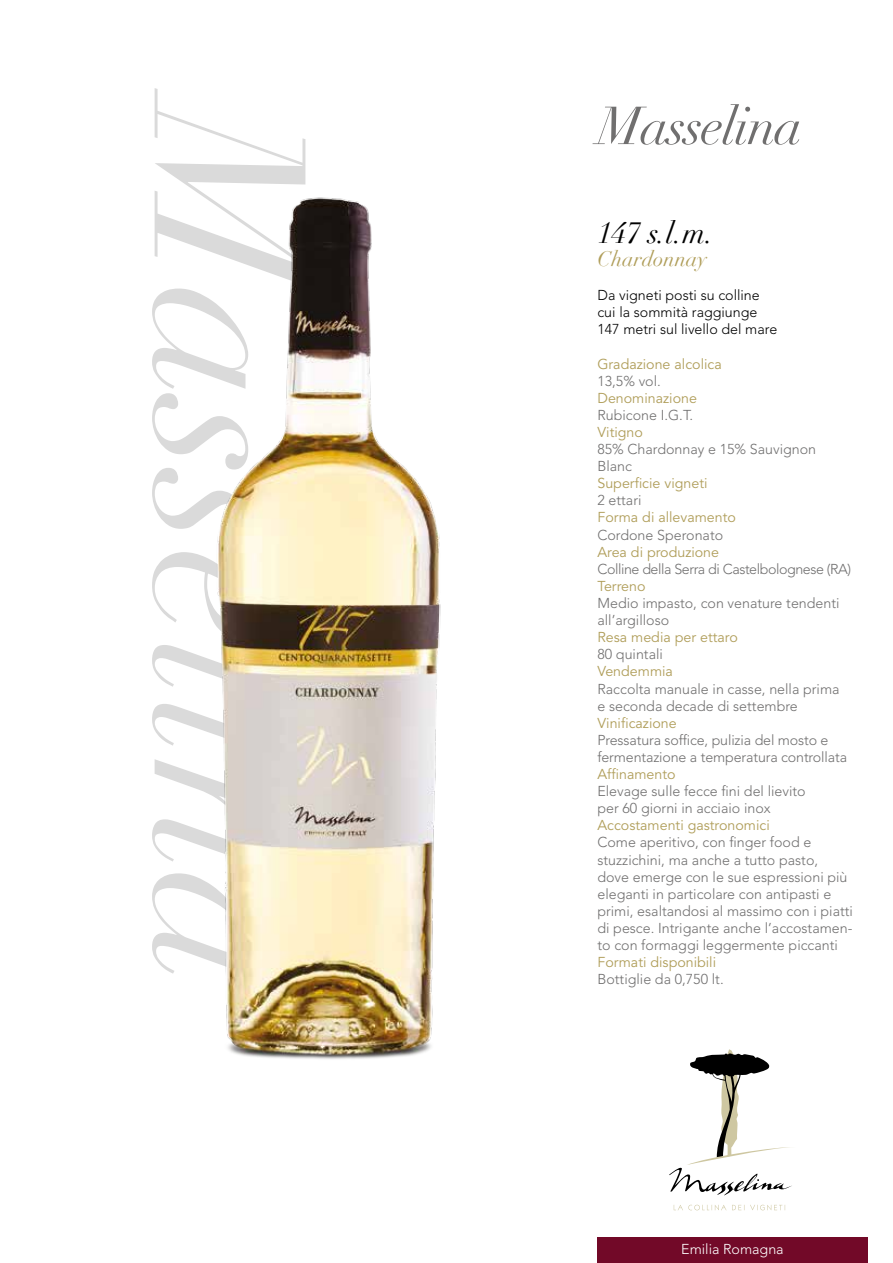
<style>
.page{position:relative;width:893px;height:1263px;background:#fff}
.page>*{position:absolute;margin:0;border:0;box-sizing:border-box;transform-origin:0 0}
.t1{font:italic 211.8px "Didot";color:#dadada}
.t2{font:italic 52.5px "Didot";letter-spacing:-.03em;color:#706f6f}
.t3{font:italic 30px "Didot";color:#000}
.t4{font:italic 21px "Didot";color:#b09e5a}
.t5{font:300 14.25px/17.1px "Avenir";color:#706f6f}
.t6{font:14.25px "Avenir";color:#b09e5a}
.t7{font:300 14.25px/17.1px "Avenir";color:#000}
.t8{font:300 14.25px "Avenir";letter-spacing:-.03em;color:#706f6f}
.t9{font:300 14.25px "Avenir";color:#fff}
</style>
<div class="page">
<svg style="left:669px;top:1049px;width:123px;height:146px"></svg>
<svg style="left:674px;top:1205px;width:52px;height:5px"></svg>
<svg style="left:732px;top:1205px;width:54px;height:5px"></svg>
<img style="left:217px;top:197px;width:224px;height:862px">
<div style="left:597px;top:1237px;width:270px;height:26px;background:#720928"></div>
<h1 class="t1" style="left:358px;top:108px;width:881px;rotate:90deg">Masselina</h1>
<h2 class="t2" style="left:597px;top:94px;width:207px">Masselina</h2>
<h3 class="t3" style="left:597px;top:215px;width:118px">147 s.l.m.</h3>
<h3 class="t4" style="left:597px;top:246px;width:111px">Chardonnay</h3>
<p class="t7" style="left:597px;top:287px;width:181px">Da vigneti posti su colline cui la sommità raggiunge<br>147 metri sul livello del mare</p>
<p class="t6" style="left:597px;top:355px;width:126px">Gradazione alcolica</p>
<p class="t5" style="left:597px;top:372px;width:65px">13,5% vol.</p>
<p class="t6" style="left:597px;top:390px;width:101px">Denominazione</p>
<p class="t5" style="left:597px;top:406px;width:97px">Rubicone I.G.T.</p>
<p class="t6" style="left:597px;top:424px;width:47px">Vitigno</p>
<p class="t5" style="left:597px;top:441px;width:220px">85% Chardonnay e 15% Sauvignon<br>Blanc</p>
<p class="t6" style="left:597px;top:475px;width:112px">Superficie vigneti</p>
<p class="t5" style="left:597px;top:492px;width:46px">2 ettari</p>
<p class="t6" style="left:597px;top:509px;width:140px">Forma di allevamento</p>
<p class="t5" style="left:597px;top:526px;width:127px">Cordone Speronato</p>
<p class="t6" style="left:597px;top:543px;width:123px">Area di produzione</p>
<p class="t8" style="left:597px;top:560px;width:255px">Colline della Serra di Castelbolognese (RA)</p>
<p class="t6" style="left:597px;top:578px;width:50px">Terreno</p>
<p class="t5" style="left:597px;top:595px;width:244px">Medio impasto, con venature tendenti all’argilloso</p>
<p class="t6" style="left:597px;top:629px;width:142px">Resa media per ettaro</p>
<p class="t5" style="left:597px;top:646px;width:67px">80 quintali</p>
<p class="t6" style="left:597px;top:663px;width:77px">Vendemmia</p>
<p class="t5" style="left:597px;top:680px;width:244px">Raccolta manuale in casse, nella prima e seconda decade di settembre</p>
<p class="t6" style="left:597px;top:714px;width:81px">Vinificazione</p>
<p class="t5" style="left:597px;top:731px;width:251px">Pressatura soffice, pulizia del mosto e fermentazione a temperatura controllata</p>
<p class="t6" style="left:597px;top:766px;width:80px">Affinamento</p>
<p class="t5" style="left:597px;top:783px;width:210px">Elevage sulle fecce fini del lievito per 60 giorni in acciaio inox</p>
<p class="t6" style="left:597px;top:817px;width:174px">Accostamenti gastronomici</p>
<p class="t5" style="left:597px;top:834px;width:257px">Come aperitivo, con finger food e stuzzichini, ma anche a tutto pasto, dove emerge con le sue espressioni più eleganti in particolare con antipasti e primi, esaltandosi al massimo con i piatti di pesce. Intrigante anche l’accostamen&shy;to con formaggi leggermente piccanti</p>
<p class="t6" style="left:597px;top:954px;width:120px">Formati disponibili</p>
<p class="t5" style="left:597px;top:971px;width:128px">Bottiglie da 0,750 lt.</p>
<p class="t9" style="left:681px;top:1241px;width:104px">Emilia Romagna</p>
</div>
